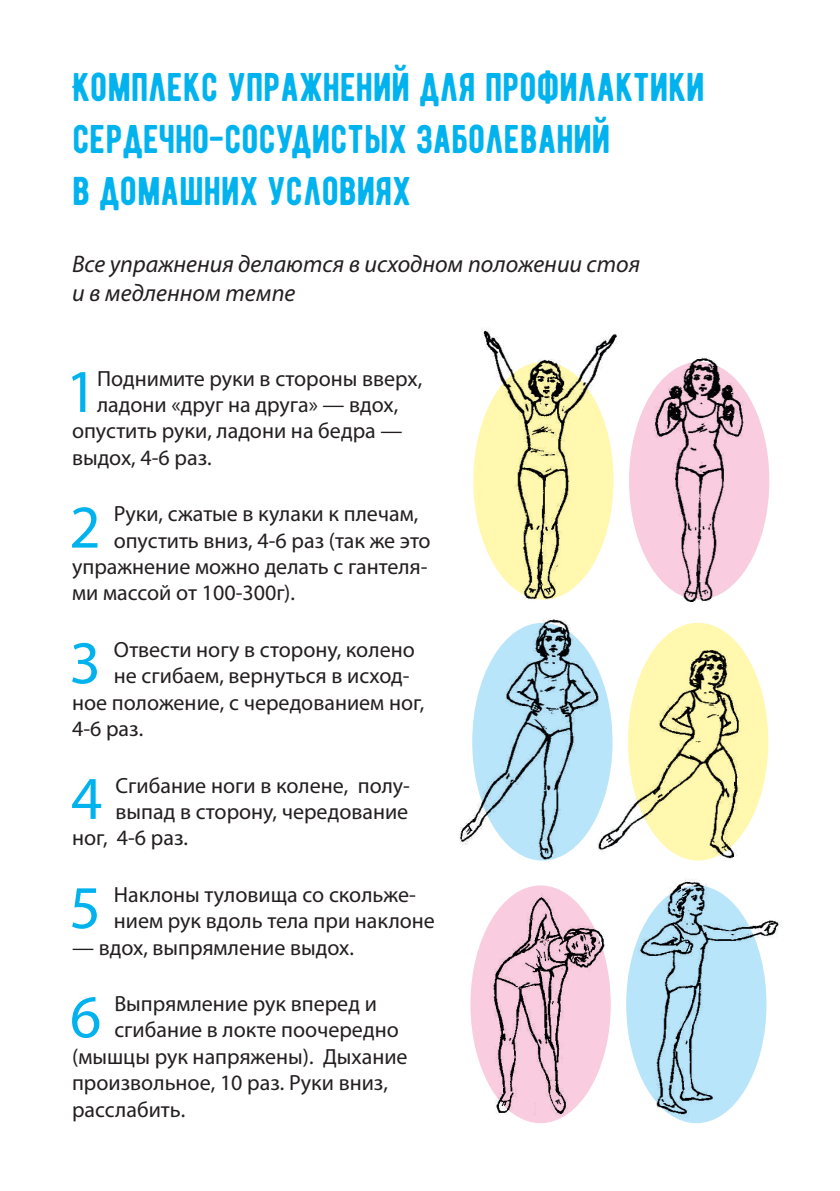
<style>
.page{position:relative;width:840px;height:1191px;background:#fff}
.page>*{position:absolute;margin:0;border:0;box-sizing:border-box;transform-origin:0 0}
.t1{font:61.2px "Myriad Pro";color:#00b3ef}
.t2{font:40px/52px "BERNIER Regular";color:#00b3ef}
.t3{font:italic 24px/28.8px "Myriad Pro";color:#231f20}
.t4{font:22px/26.4px "Myriad Pro";color:#231f20}
</style>
<div class="page">
<svg style="left:625px;top:885px;width:141px;height:238px"></svg>
<div style="left:627px;top:623px;width:140px;height:237px;background:#fff8ae;border-radius:50%"></div>
<div style="left:628px;top:362px;width:140px;height:237px;background:#f9ccdf;border-radius:50%"></div>
<img style="left:481px;top:327px;width:136px;height:273px">
<img style="left:654px;top:357px;width:89px;height:244px">
<img style="left:459px;top:619px;width:138px;height:242px">
<img style="left:597px;top:650px;width:142px;height:211px">
<img style="left:471px;top:885px;width:134px;height:235px">
<img style="left:637px;top:878px;width:144px;height:242px">
<h2 class="t2" style="left:72px;top:60px;width:633px">Комплекс упражнений для профилактики сердечно-сосудистых заболеваний<br>в домашних условиях</h2>
<p class="t3" style="left:72px;top:249px;width:569px">Все упражнения делаются в исходном положении стоя и в медленном темпе</p>
<h1 class="t1" style="left:66px;top:354px;width:33px">1</h1>
<p class="t4" style="left:97px;top:364px;width:326px">Поднимите руки в стороны вверх,</p>
<p class="t4" style="left:97px;top:391px;width:302px">ладони «друг на друга» — вдох,</p>
<p class="t4" style="left:72px;top:417px;width:332px">опустить руки, ладони на бедра —</p>
<p class="t4" style="left:72px;top:444px;width:141px">выдох, 4-6 раз.</p>
<h1 class="t1" style="left:69px;top:489px;width:33px">2</h1>
<p class="t4" style="left:114px;top:500px;width:306px">Руки, сжатые в кулаки к плечам,</p>
<p class="t4" style="left:114px;top:526px;width:318px">опустить вниз, 4-6 раз (так же это</p>
<p class="t4" style="left:72px;top:553px;width:357px">упражнение можно делать с гантеля-</p>
<p class="t4" style="left:72px;top:579px;width:224px">ми массой от 100-300г).</p>
<h1 class="t1" style="left:69px;top:625px;width:33px">3</h1>
<p class="t4" style="left:114px;top:636px;width:302px">Отвести ногу в сторону, колено</p>
<p class="t4" style="left:114px;top:662px;width:297px">не сгибаем, вернуться в исход-</p>
<p class="t4" style="left:72px;top:688px;width:354px">ное положение, с чередованием ног,</p>
<p class="t4" style="left:72px;top:715px;width:73px">4-6 раз.</p>
<h1 class="t1" style="left:71px;top:760px;width:33px">4</h1>
<p class="t4" style="left:115px;top:771px;width:295px">Сгибание ноги в колене, полу-</p>
<p class="t4" style="left:115px;top:798px;width:294px">выпад в сторону, чередование</p>
<p class="t4" style="left:72px;top:824px;width:117px">ног, 4-6 раз.</p>
<h1 class="t1" style="left:69px;top:870px;width:33px">5</h1>
<p class="t4" style="left:114px;top:880px;width:322px">Наклоны туловища со скольже&shy;нием рук вдоль тела при наклоне</p>
<p class="t4" style="left:72px;top:933px;width:283px">— вдох, выпрямление выдох.</p>
<h1 class="t1" style="left:70px;top:979px;width:33px">6</h1>
<p class="t4" style="left:114px;top:990px;width:264px">Выпрямление рук вперед и</p>
<p class="t4" style="left:114px;top:1016px;width:286px">сгибание в локте поочередно</p>
<p class="t4" style="left:72px;top:1042px;width:337px">(мышцы рук напряжены). Дыхание</p>
<p class="t4" style="left:72px;top:1069px;width:317px">произвольное, 10 раз. Руки вниз,</p>
<p class="t4" style="left:72px;top:1095px;width:115px">расслабить.</p>
</div>
